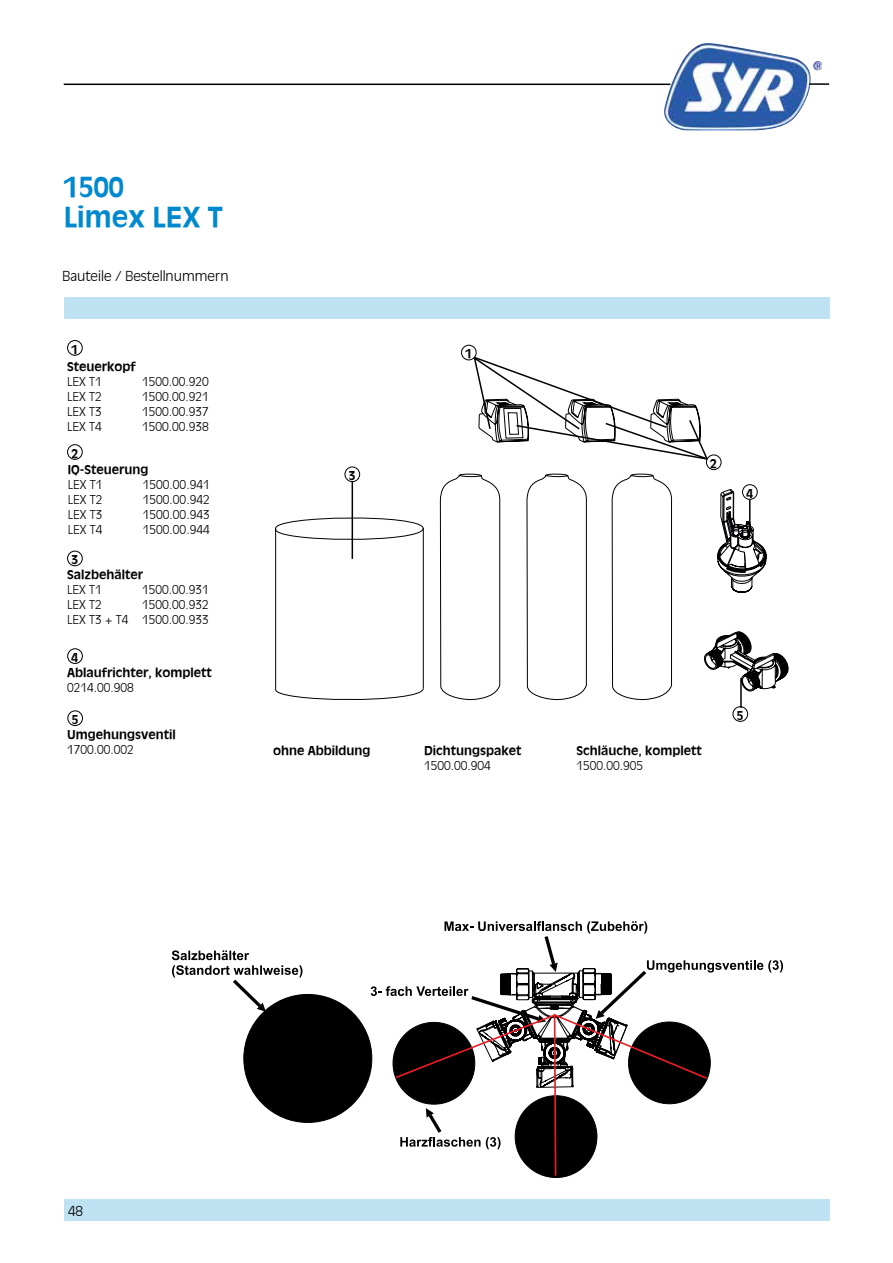
<style>
.page{position:relative;width:893px;height:1263px;background:#fff}
.page>*{position:absolute;margin:0;border:0;box-sizing:border-box;transform-origin:0 0}
.t1{font:700 27px/30px "Ant Oliv";color:#0089cf}
.t2{font:300 13.5px "Ant Oliv";color:#000}
.t3{font:300 12px/15px "Ant Oliv";color:#000;text-align:right}
.t4{font:700 12px/17.1px "Ant Oliv";color:#000}
</style>
<div class="page">
<div style="left:64px;top:298px;width:765px;height:21px;background:#bfe2f3"></div>
<div style="left:64px;top:1199px;width:765px;height:21px;background:#bfe2f3"></div>
<img style="left:663px;top:43px;width:159px;height:87px">
<hr style="left:64px;top:84px;width:606px;height:1px;background:#000">
<hr style="left:809px;top:83px;width:20px;height:2px;background:#000">
<div style="left:244px;top:994px;width:128px;height:128px;background:#000;border-radius:50%"></div>
<svg style="left:172px;top:950px;width:130px;height:62px"></svg>
<svg style="left:371px;top:921px;width:412px;height:256px"></svg>
<svg style="left:440px;top:473px;width:233px;height:227px"></svg>
<svg style="left:717px;top:489px;width:49px;height:104px"></svg>
<svg style="left:275px;top:513px;width:149px;height:187px"></svg>
<hr style="left:275px;top:528px;width:1px;height:161px;background:#000">
<hr style="left:423px;top:528px;width:1px;height:160px;background:#000">
<svg style="left:704px;top:631px;width:84px;height:60px"></svg>
<div style="left:67px;top:340px;width:16px;height:16px;border:1px solid #000;border-radius:50%"></div>
<div style="left:67px;top:444px;width:16px;height:16px;border:1px solid #000;border-radius:50%"></div>
<div style="left:67px;top:551px;width:16px;height:15px;border:1px solid #000;border-radius:50%"></div>
<div style="left:461px;top:345px;width:16px;height:15px;border:1px solid #000;border-radius:50%"></div>
<div style="left:67px;top:648px;width:16px;height:16px;border:1px solid #000;border-radius:50%"></div>
<div style="left:706px;top:455px;width:15px;height:15px;border:1px solid #000;border-radius:50%"></div>
<div style="left:67px;top:710px;width:16px;height:16px;border:1px solid #000;border-radius:50%"></div>
<svg style="left:472px;top:356px;width:237px;height:105px"></svg>
<div style="left:345px;top:467px;width:15px;height:15px;border:1px solid #000;border-radius:50%"></div>
<hr style="left:352px;top:481px;width:1px;height:78px;background:#000">
<div style="left:742px;top:484px;width:16px;height:16px;border:1px solid #000;border-radius:50%"></div>
<hr style="left:749px;top:500px;width:1px;height:33px;background:#000">
<div style="left:733px;top:706px;width:15px;height:16px;border:1px solid #000;border-radius:50%"></div>
<hr style="left:740px;top:678px;width:2px;height:30px;background:#000">
<h1 class="t1" style="left:64px;top:170px;width:161px">1500<br>Limex LEX T</h1>
<p class="t2" style="left:62px;top:268px;width:168px">Bauteile / Bestellnummern</p>
<p class="t4" style="left:67px;top:340px;width:70px;text-indent:4px">1<br>Steuerkopf</p>
<p class="t3" style="left:67px;top:373px;width:36px">LEX T1</p>
<p class="t3" style="left:142px;top:373px;width:68px">1500.00.920</p>
<p class="t3" style="left:67px;top:388px;width:36px">LEX T2</p>
<p class="t3" style="left:142px;top:388px;width:68px">1500.00.921</p>
<p class="t3" style="left:67px;top:403px;width:36px">LEX T3</p>
<p class="t3" style="left:142px;top:403px;width:68px">1500.00.937</p>
<p class="t3" style="left:67px;top:418px;width:36px">LEX T4</p>
<p class="t3" style="left:142px;top:418px;width:68px">1500.00.938</p>
<p class="t4" style="left:68px;top:445px;width:82px;line-height:16.2px">2<br>IQ-Steuerung</p>
<p class="t3" style="left:68px;top:477px;width:36px">LEX T1</p>
<p class="t3" style="left:143px;top:477px;width:68px">1500.00.941</p>
<p class="t3" style="left:68px;top:492px;width:36px">LEX T2</p>
<p class="t3" style="left:143px;top:492px;width:68px">1500.00.942</p>
<p class="t3" style="left:68px;top:507px;width:36px">LEX T3</p>
<p class="t3" style="left:143px;top:507px;width:68px">1500.00.943</p>
<p class="t3" style="left:68px;top:522px;width:36px">LEX T4</p>
<p class="t3" style="left:143px;top:522px;width:68px">1500.00.944</p>
<p class="t4" style="left:67px;top:552px;width:78px;line-height:15px;text-indent:4px">3<br>Salzbehälter</p>
<p class="t3" style="left:67px;top:582px;width:36px">LEX T1</p>
<p class="t3" style="left:142px;top:582px;width:68px">1500.00.931</p>
<p class="t3" style="left:67px;top:597px;width:36px">LEX T2</p>
<p class="t3" style="left:67px;top:597px;width:143px">1500.00.932<br>LEX T3 + T4 1500.00.933</p>
<p class="t4" style="left:72px;top:648px;width:8px">4</p>
<p class="t4" style="left:67px;top:663px;width:146px">Ablaufrichter, komplett</p>
<p class="t3" style="left:67px;top:680px;width:68px">0214.00.908</p>
<p class="t4" style="left:67px;top:725px;width:110px">Umgehungsventil</p>
<p class="t3" style="left:67px;top:742px;width:68px">1700.00.002</p>
<p class="t4" style="left:72px;top:710px;width:8px">5</p>
<p class="t4" style="left:349px;top:467px;width:8px">3</p>
<p class="t4" style="left:465px;top:345px;width:8px">1</p>
<p class="t4" style="left:273px;top:742px;width:99px">ohne Abbildung</p>
<p class="t4" style="left:424px;top:742px;width:99px">Dichtungspaket</p>
<p class="t3" style="left:424px;top:758px;width:68px">1500.00.904</p>
<p class="t4" style="left:710px;top:455px;width:8px">2</p>
<p class="t4" style="left:746px;top:484px;width:8px">4</p>
<p class="t4" style="left:576px;top:742px;width:127px">Schläuche, komplett</p>
<p class="t3" style="left:576px;top:758px;width:68px">1500.00.905</p>
<p class="t4" style="left:737px;top:706px;width:8px">5</p>
<p class="t2" style="left:68px;top:1203px;width:17px">48</p>
</div>
